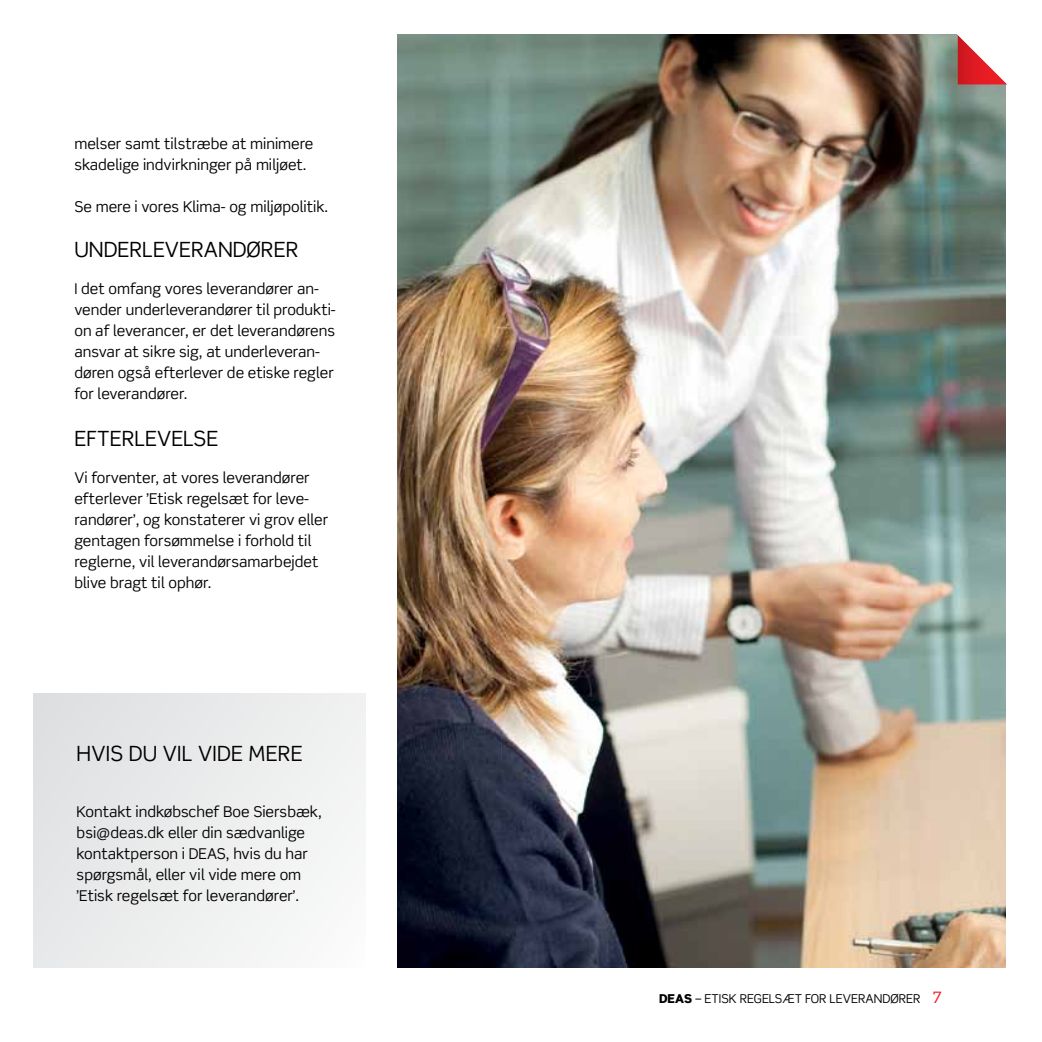
<style>
.page{position:relative;width:1042px;height:1042px;background:#fff}
.page>*{position:absolute;margin:0;border:0;box-sizing:border-box;transform-origin:0 0}
.t1{font:21px "Scene Pro";letter-spacing:.01em;color:#000}
.t2{font:14.88px/21px "Scene Pro";color:#000}
.t3{font:12.25px "Scene Pro";color:#000}
.s1{font-weight:900}
.s2{font-size:15.75px;color:#ed1d24}
</style>
<div class="page">
<img style="left:398px;top:35px;width:607px;height:932px">
<svg style="left:949px;top:34px;width:58px;height:65px"></svg>
<div style="left:33px;top:694px;width:332px;height:273px;background:#ebecec"></div>
<p class="t2" style="left:74px;top:133px;width:240px">melser samt tilstræbe at minimere skadelige indvirkninger på miljøet.</p>
<p class="t2" style="left:74px;top:196px;width:255px">Se mere i vores Klima- og miljøpolitik.</p>
<h1 class="t1" style="left:74px;top:237px;width:15px">Underleverandører</h1>
<p class="t2" style="left:74px;top:278px;width:263px">I det omfang vores leverandører an&shy;vender underleverandører til produkti&shy;on af leverancer, er det leverandørens ansvar at sikre sig, at underleveran&shy;døren også efterlever de etiske regler for leverandører.</p>
<h1 class="t1" style="left:74px;top:426px;width:25px">Efterlevelse</h1>
<p class="t2" style="left:74px;top:467px;width:255px">Vi forventer, at vores leverandører efterlever ’Etisk regelsæt for leve&shy;randører’, og konstaterer vi grov eller gentagen forsømmelse i forhold til reglerne, vil leverandørsamarbejdet blive bragt til ophør.</p>
<h1 class="t1" style="left:77px;top:741px;width:228px">HVIS DU VIL VIDE MERE</h1>
<p class="t2" style="left:77px;top:800px;width:247px">Kontakt indkøbschef Boe Siersbæk, bsi@deas.dk eller din sædvanlige kontaktperson i DEAS, hvis du har spørgsmål, eller vil vide mere om ’Etisk regelsæt for leverandører’.</p>
<p class="t3" style="left:659px;top:991px;width:284px"><span class="s1">DEAS</span> – ETISK REGELSÆT FOR LEVERANDØRER <span class="s2">7</span></p>
</div>
